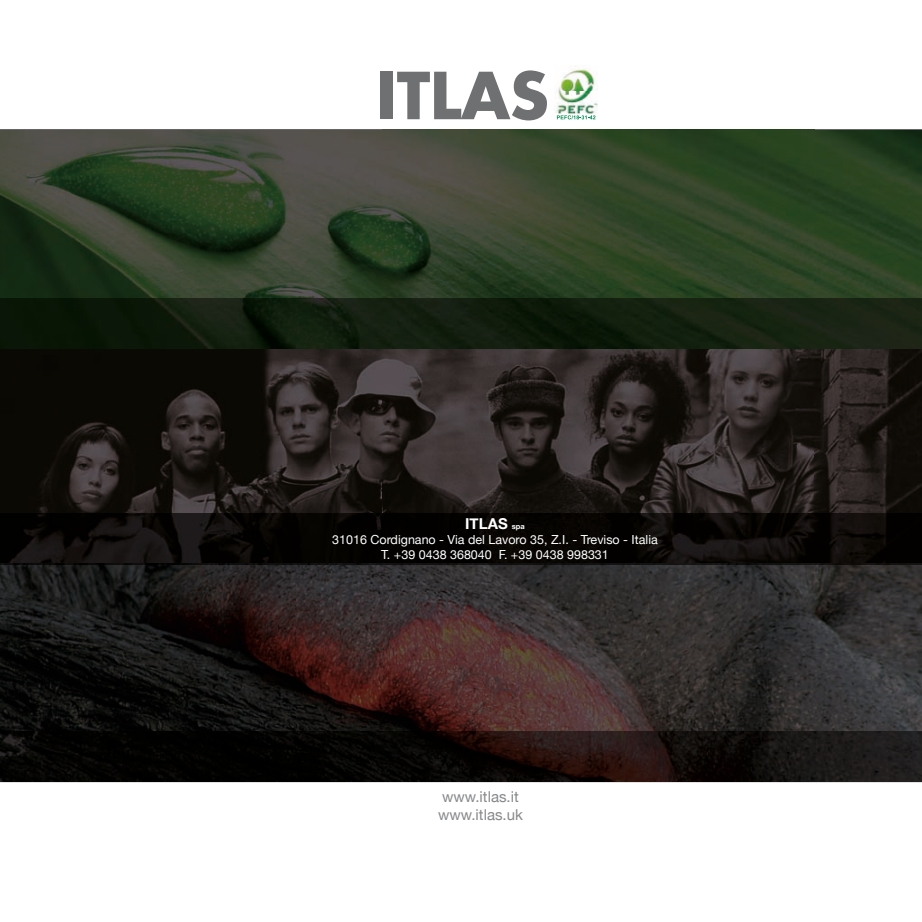
<style>
.page{position:relative;width:922px;height:922px;background:#fff}
.page>*{position:absolute;margin:0;border:0;box-sizing:border-box;transform-origin:0 0}
.t1{font:15px/18px "Helvetica Neue";color:#87888a}
.t2{font:700 15px "Helvetica Neue";color:#fff}
.t3{font:12.5px/15px "Helvetica Neue";color:#fff;text-align:center}
.s1{font-size:7.5px}
</style>
<div class="page">
<div style="left:380px;top:72px;width:13px;height:47px;background:#6f7072"></div>
<svg style="left:397px;top:70px;width:150px;height:50px"></svg>
<img style="left:555px;top:66px;width:42px;height:52px">
<svg style="left:556px;top:115px;width:39px;height:4px"></svg>
<img style="left:0;top:130px;width:921px;height:601px">
<img style="left:0;top:564px;width:921px;height:1px">
<img style="left:0;top:731px;width:921px;height:50px">
<p class="t2" style="left:465px;top:514px;width:61px">ITLAS <span class="s1">spa</span></p>
<p class="t3" style="left:332px;top:532px;width:327px">31016 Cordignano - Via del Lavoro 35, Z.I. - Treviso - Italia<br>T. +39 0438 368040 F. +39 0438 998331</p>
<p class="t1" style="left:438px;top:787px;width:86px">www.itlas.it www.itlas.uk</p>
</div>
